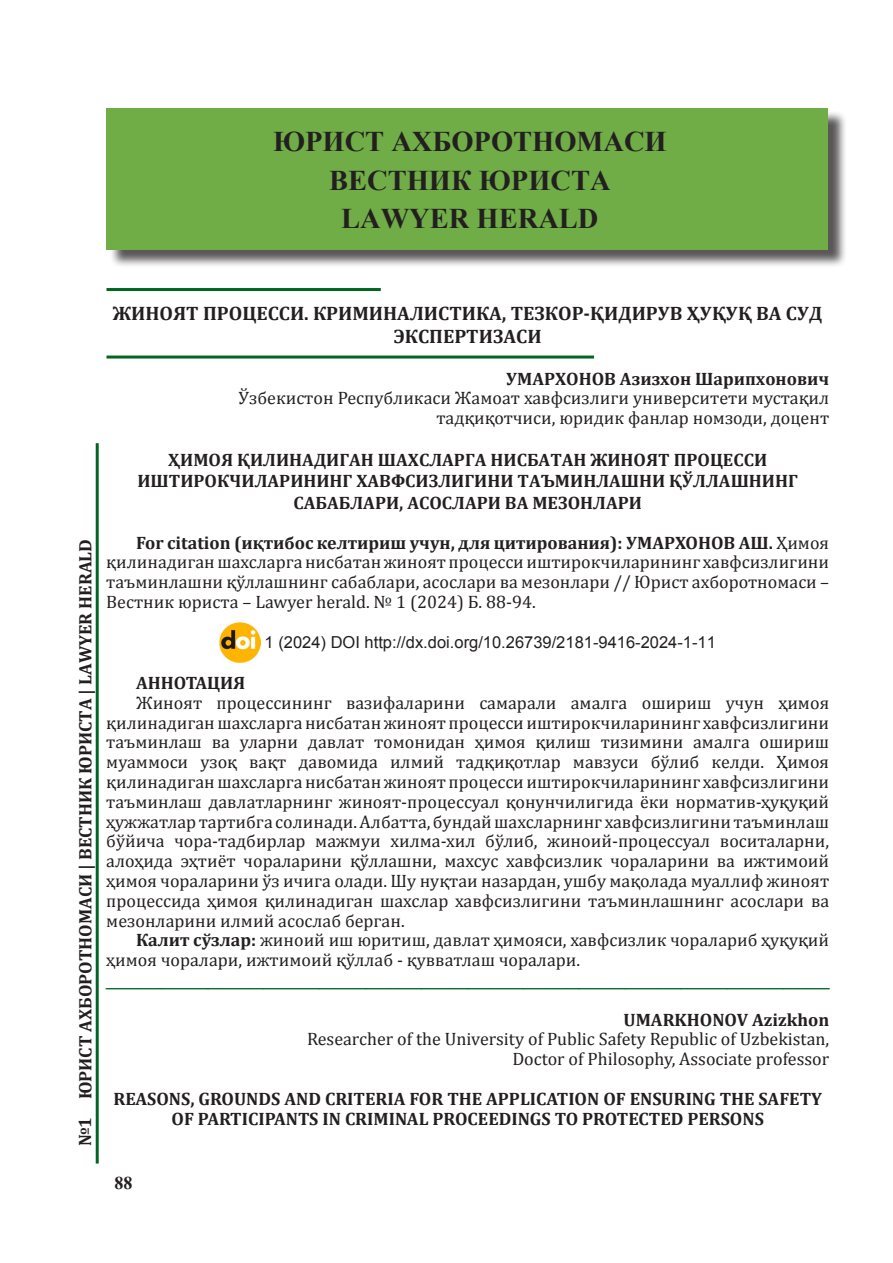
<style>
.page{position:relative;width:893px;height:1263px;background:#fff}
.page>*{position:absolute;margin:0;border:0;box-sizing:border-box;transform-origin:0 0}
.TOC_title{font:700 28.5px "Times New Roman";color:#231f20}
.мундарижа-3{font:700 19.5px/23.4px "Cambria";color:#231f20;text-align:center}
.Обычный{font:18px/19.8px "Cambria";color:#231f20;text-align:justify}
.Абзац_списка_Main_nu{font:18px "Cambria";color:#231f20}
.мундарижа-2{font:700 18px/21.6px "Cambria";color:#231f20;text-align:center}
.Обычный-2{font:700 18px/19.8px "Cambria";color:#231f20;text-align:center}
.мундарижа-1{font:700 18px "Cambria";color:#231f20}
.Абзац_списка_Main_nu-2{font:700 18px "Cambria";color:#231f20}
.t1{font:700 18px "Times New Roman";color:#231f20}
.Обычный-3{font:16.5px "Arial";color:#006621}
.t2{font:16.5px "Arial";color:#231f20}
.s1{font-weight:700}
</style>
<div class="page">
<hr style="left:96px;top:443px;width:3px;height:720px;background:#006621">
<img style="left:220px;top:622px;width:40px;height:40px">
<div style="left:109px;top:110px;width:738px;height:158px;background:#231f20;opacity:.75"></div>
<div style="left:106px;top:108px;width:722px;height:141px;background:#70ad47"></div>
<hr style="left:106px;top:288px;width:275px;height:3px;background:#006621">
<hr style="left:106px;top:356px;width:488px;height:3px;background:#006621">
<p class="TOC_title" style="left:273px;top:122px;width:395px">ЮРИСТ АХБОРОТНОМАСИ</p>
<p class="TOC_title" style="left:329px;top:161px;width:283px">ВЕСТНИК ЮРИСТА</p>
<p class="TOC_title" style="left:341px;top:199px;width:259px">LAWYER HERALD</p>
<p class="мундарижа-2" style="left:74px;top:1099px;width:562px;rotate:-90deg">ЮРИСТ АХБОРОТНОМАСИ | ВЕСТНИК ЮРИСТА | LAWYER HERALD</p>
<p class="мундарижа-2" style="left:74px;top:1146px;width:31px;rotate:-90deg">№1</p>
<p class="мундарижа-3" style="left:113px;top:301px;width:711px">ЖИНОЯТ ПРОЦЕССИ. КРИМИНАЛИСТИКА, ТЕЗКОР-ҚИДИРУВ ҲУҚУҚ ВА СУД<br>ЭКСПЕРТИЗАСИ</p>
<p class="мундарижа-1" style="left:506px;top:366px;width:325px">УМАРХОНОВ Азизхон Шарипхонович</p>
<p class="Абзац_списка_Main_nu" style="left:238px;top:388px;width:592px">Ўзбекистон Республикаси Жамоат хавфсизлиги университети мустақил</p>
<p class="Абзац_списка_Main_nu" style="left:436px;top:408px;width:394px">тадқиқотчиси, юридик фанлар номзоди, доцент</p>
<p class="мундарижа-2" style="left:137px;top:448px;width:662px">ҲИМОЯ ҚИЛИНАДИГАН ШАХСЛАРГА НИСБАТАН ЖИНОЯТ ПРОЦЕССИ<br>ИШТИРОКЧИЛАРИНИНГ ХАВФСИЗЛИГИНИ ТАЪМИНЛАШНИ ҚЎЛЛАШНИНГ<br>САБАБЛАРИ, АСОСЛАРИ ВА МЕЗОНЛАРИ</p>
<p class="Обычный" style="left:106px;top:532px;width:724px;text-indent:30px"><span class="s1">For citation (иқтибос келтириш учун, для цитирования): УМАРХОНОВ АШ.</span> Ҳимоя қилинадиган шахсларга нисбатан жиноят процесси иштирокчиларининг хавфсизлигини таъминлашни қўллашнинг сабаблари, асослари ва мезонлари // Юрист ахборотномаси – Вестник юриста – Lawyer herald. № 1 (2024) Б. 88-94.</p>
<p class="t2" style="left:265px;top:631px;width:453px">1 (2024) DOI http://dx.doi.org/10.26739/2181-9416-2024-1-11</p>
<p class="Обычный-2" style="left:136px;top:672px;width:111px">АННОТАЦИЯ</p>
<p class="Обычный" style="left:106px;top:693px;width:724px;text-indent:30px">Жиноят процессининг вазифаларини самарали амалга ошириш учун ҳимоя қилинадиган шахсларга нисбатан жиноят процесси иштирокчиларининг хавфсизлигини таъминлаш ва уларни давлат томонидан ҳимоя қилиш тизимини амалга ошириш муаммоси узоқ вақт давомида илмий тадқиқотлар мавзуси бўлиб келди. Ҳимоя қилинадиган шахсларга нисбатан жиноят процесси иштирокчиларининг хавфсизлигини таъминлаш давлатларнинг жиноят-процессуал қонунчилигида ёки норматив-ҳуқуқий ҳужжатлар тартибга солинади. Албатта, бундай шахсларнинг хавфсизлигини таъминлаш бўйича чора-тадбирлар мажмуи хилма-хил бўлиб, жиноий-процессуал воситаларни, алоҳида эҳтиёт чораларини қўллашни, махсус хавфсизлик чораларини ва ижтимоий ҳимоя чораларини ўз ичига олади. Шу нуқтаи назардан, ушбу мақолада муаллиф жиноят процессида ҳимоя қилинадиган шахслар хавфсизлигини таъминлашнинг асослари ва мезонларини илмий асослаб берган.</p>
<p class="Обычный" style="left:106px;top:930px;width:724px;text-indent:30px"><span class="s1">Калит сўзлар:</span> жиноий иш юритиш, давлат ҳимояси, хавфсизлик чоралариб ҳуқуқий ҳимоя чоралари, ижтимоий қўллаб - қувватлаш чоралари.</p>
<p class="Обычный-3" style="left:106px;top:969px;width:725px">______________________________________________________________________________</p>
<p class="Абзац_списка_Main_nu-2" style="left:623px;top:1007px;width:207px">UMARKHONOV Azizkhon</p>
<p class="Абзац_списка_Main_nu" style="left:307px;top:1029px;width:524px">Researcher of the University of Public Safety Republic of Uzbekistan,</p>
<p class="Абзац_списка_Main_nu" style="left:512px;top:1048px;width:318px">Doctor of Philosophy, Associate professor</p>
<p class="Обычный-2" style="left:113px;top:1088px;width:710px">REASONS, GROUNDS AND CRITERIA FOR THE APPLICATION OF ENSURING THE SAFETY<br>OF PARTICIPANTS IN CRIMINAL PROCEEDINGS TO PROTECTED PERSONS</p>
<p class="t1" style="left:114px;top:1170px;width:19px">88</p>
</div>
